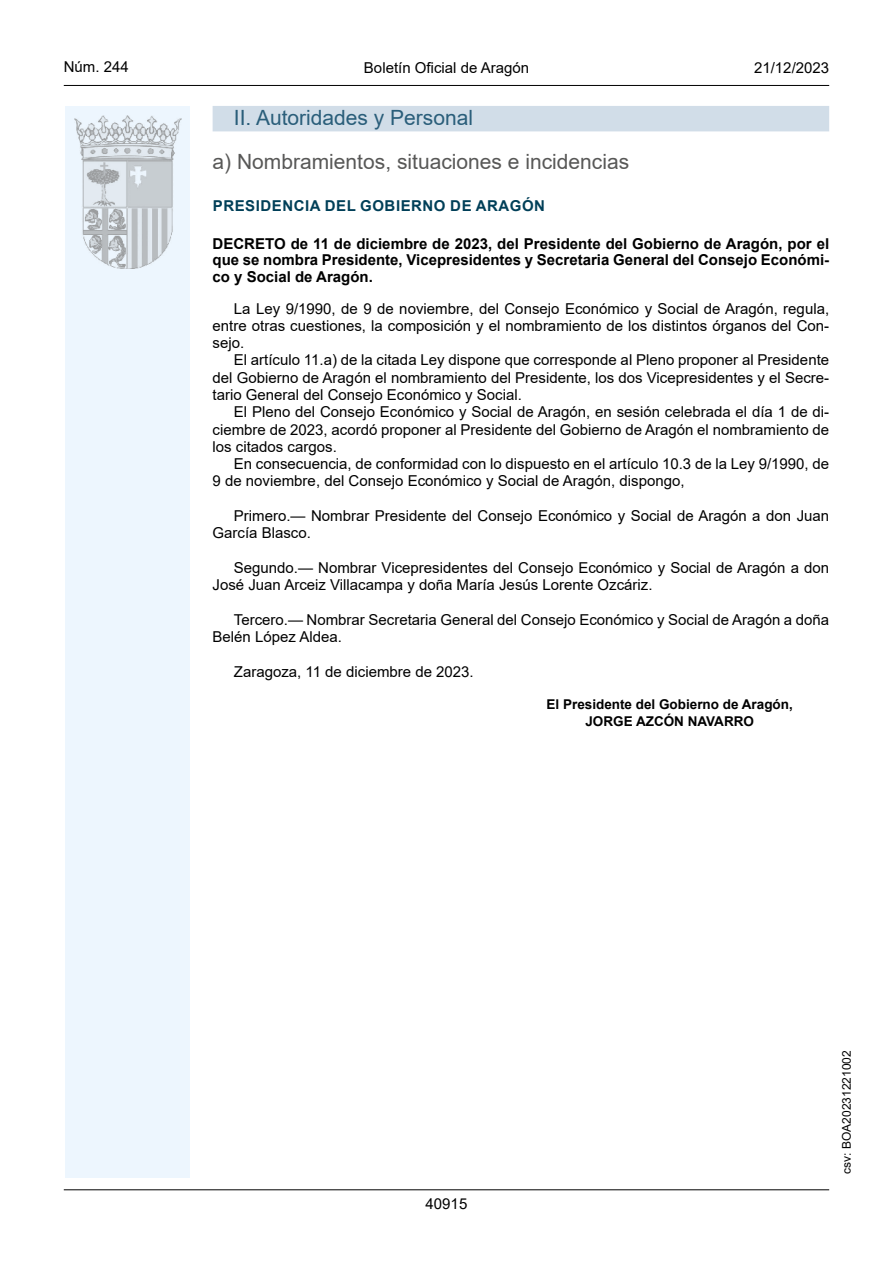
<style>
.page{position:relative;width:893px;height:1263px;background:#fff}
.page>*{position:absolute;margin:0;border:0;box-sizing:border-box;transform-origin:0 0}
.Sub_Seccion{font:21px "Arial";color:#585857}
.Titulo_sec{font:21px "Arial";color:#2a5e7a}
.inicio_de_parrafo{font:15px/17.2px "Arial";color:#000}
.Titulo_text{font:700 15px/16.5px "Arial";color:#000;text-align:justify}
.emisor_text{font:700 15px "Arial";letter-spacing:.035em;color:#003f58}
.estilo_head-c{font:15px "Arial";color:#000}
.estilo_head-d{font:15px "Arial MT2";color:#000}
.estilo_head-i{font:15px "Arial MT2";color:#000}
.numero_pagina{font:15px "Arial MT2";color:#000}
.firma_der{font:700 13.5px "Arial";color:#000}
.estilo_head-i-2{font:12px "Arial MT2";color:#000}
</style>
<div class="page">
<div style="left:65px;top:106px;width:125px;height:1072px;background:#edf6fe"></div>
<img style="left:75px;top:115px;width:106px;height:153px">
<hr style="left:64px;top:85px;width:765px;height:1px;background:#000">
<hr style="left:64px;top:1189px;width:765px;height:1px;background:#000">
<div style="left:213px;top:106px;width:616px;height:25px;background:#d1dde8"></div>
<p class="estilo_head-i" style="left:64px;top:57px;width:67px">Núm. 244</p>
<p class="estilo_head-c" style="left:364px;top:57px;width:167px">Boletín Oficial de Aragón</p>
<p class="estilo_head-d" style="left:754px;top:57px;width:77px">21/12/2023</p>
<h3 class="Titulo_sec" style="left:234px;top:103px;width:241px">II. Autoridades y Personal</h3>
<h4 class="Sub_Seccion" style="left:213px;top:147px;width:418px">a) Nombramientos, situaciones e incidencias</h4>
<h5 class="emisor_text" style="left:213px;top:195px;width:334px">PRESIDENCIA DEL GOBIERNO DE ARAGÓN</h5>
<p class="Titulo_text" style="left:213px;top:236px;width:618px">DECRETO de 11 de diciembre de 2023, del Presidente del Gobierno de Aragón, por el que se nombra Presidente, Vicepresidentes y Secretaria General del Consejo Económi&shy;co y Social de Aragón.</p>
<p class="inicio_de_parrafo" style="left:213px;top:300px;width:618px;text-align:justify;text-indent:21px">La Ley 9/1990, de 9 de noviembre, del Consejo Económico y Social de Aragón, regula, entre otras cuestiones, la composición y el nombramiento de los distintos órganos del Con&shy;sejo.</p>
<p class="inicio_de_parrafo" style="left:213px;top:351px;width:618px;text-align:justify;text-indent:21px">El artículo 11.a) de la citada Ley dispone que corresponde al Pleno proponer al Presidente del Gobierno de Aragón el nombramiento del Presidente, los dos Vicepresidentes y el Secre&shy;tario General del Consejo Económico y Social.</p>
<p class="inicio_de_parrafo" style="left:213px;top:403px;width:618px;text-align:justify;text-indent:21px">El Pleno del Consejo Económico y Social de Aragón, en sesión celebrada el día 1 de di&shy;ciembre de 2023, acordó proponer al Presidente del Gobierno de Aragón el nombramiento de los citados cargos.</p>
<p class="inicio_de_parrafo" style="left:213px;top:455px;width:618px;text-indent:21px">En consecuencia, de conformidad con lo dispuesto en el artículo 10.3 de la Ley 9/1990, de<br>9 de noviembre, del Consejo Económico y Social de Aragón, dispongo,</p>
<p class="inicio_de_parrafo" style="left:213px;top:507px;width:618px;text-indent:21px">Primero.— Nombrar Presidente del Consejo Económico y Social de Aragón a don Juan<br>García Blasco.</p>
<p class="inicio_de_parrafo" style="left:213px;top:559px;width:618px;text-indent:21px">Segundo.— Nombrar Vicepresidentes del Consejo Económico y Social de Aragón a don<br>José Juan Arceiz Villacampa y doña María Jesús Lorente Ozcáriz.</p>
<p class="inicio_de_parrafo" style="left:213px;top:611px;width:618px;text-indent:21px">Tercero.— Nombrar Secretaria General del Consejo Económico y Social de Aragón a doña<br>Belén López Aldea.</p>
<p class="inicio_de_parrafo" style="left:234px;top:662px;width:241px">Zaragoza, 11 de diciembre de 2023.</p>
<p class="firma_der" style="left:547px;top:695px;width:248px">El Presidente del Gobierno de Aragón,</p>
<p class="firma_der" style="left:585px;top:712px;width:170px">JORGE AZCÓN NAVARRO</p>
<p class="numero_pagina" style="left:426px;top:1193px;width:43px">40915</p>
<p class="estilo_head-i-2" style="left:838px;top:1174px;width:125px;rotate:-90deg">csv: BOA20231221002</p>
</div>
